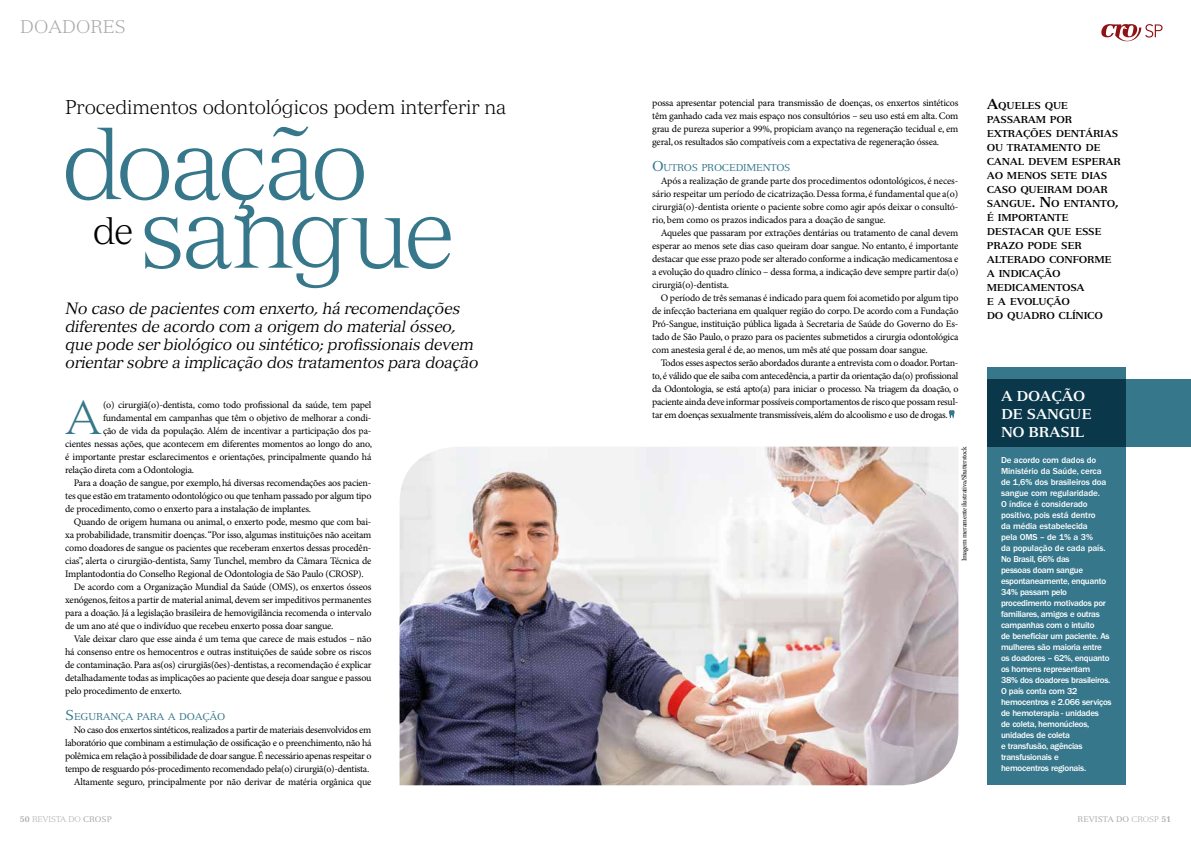
<style>
.page{position:relative;width:1191px;height:842px;background:#fff}
.page>*{position:absolute;margin:0;border:0;box-sizing:border-box;transform-origin:0 0}
.t1{font:300 100.3px "Versailles";letter-spacing:-.045em;color:#36778b}
.t2{font:300 46.5px "Versailles";color:#36778b}
.t3{font:300 37.6px "Versailles";color:#000}
.t4{font:300 19.6px "Versailles";letter-spacing:-.01em;color:#000}
.t5{font:300 18px "Versailles";color:#a8a8a7}
.t6{font:italic 16px/18px "Versailles";letter-spacing:-.02em;color:#000}
.t7{font:700 14px/18px "Versailles";letter-spacing:-.02em;color:#fff}
.t8{font:10px/13px "Minion Pro";letter-spacing:-.02em;color:#000;text-align:justify}
.t9{font:700 9.8px/14px "Versailles";letter-spacing:-.03em;color:#000}
.t10{font:9.8px "Versailles";letter-spacing:-.03em;color:#36778b}
.t11{font:500 9px/11px "Franklin Gothic";letter-spacing:-.03em;color:#fff}
.t12{font:300 8px "Versailles";color:#a8a8a7}
.t13{font:8px "Versailles";color:#a8a8a7}
.t14{font:7px "Minion Pro";letter-spacing:-.035em;color:#000}
.s1{font-size:14px}
.s2{font-weight:700}
.s3{font-weight:400}
.s4{font-weight:300}
</style>
<div class="page">
<img style="left:399px;top:447px;width:559px;height:338px">
<svg style="left:948px;top:410px;width:6px;height:8px"></svg>
<svg style="left:1101px;top:24px;width:61px;height:17px"></svg>
<div style="left:986px;top:368px;width:139px;height:417px;background:#36778b"></div>
<svg style="left:986px;top:380px;width:205px;height:67px;background:#194c60"></svg>
<h3 class="t5" style="left:20px;top:16px;width:107px">DOADORES</h3>
<h3 class="t4" style="left:65px;top:95px;width:443px">Procedimentos odontológicos podem interferir na</h3>
<h1 class="t1" style="left:62px;top:104px;width:308px">doação</h1>
<h3 class="t3" style="left:93px;top:209px;width:43px">de</h3>
<h1 class="t1" style="left:139px;top:173px;width:318px">sangue</h1>
<h3 class="t6" style="left:65px;top:300px;width:415px">No caso de pacientes com enxerto, há recomendações diferentes de acordo com a origem do material ósseo, que pode ser biológico ou sintético; profissionais devem orientar sobre a implicação dos tratamentos para doação</h3>
<h2 class="t2" style="left:66px;top:390px;width:37px">A</h2>
<p class="t8" style="left:103px;top:399px;width:270px">(o) cirurgiã(o)-dentista, como todo profissional da saúde, tem papel</p>
<p class="t8" style="left:103px;top:412px;width:270px">fundamental em campanhas que têm o objetivo de melhorar a condi-</p>
<p class="t8" style="left:103px;top:425px;width:270px">ção de vida da população. Além de incentivar a participação dos pa-</p>
<p class="t8" style="left:65px;top:438px;width:308px">cientes nessas ações, que acontecem em diferentes momentos ao longo do ano,</p>
<p class="t8" style="left:65px;top:451px;width:308px">é importante prestar esclarecimentos e orientações, principalmente quando há</p>
<p class="t8" style="left:65px;top:464px;width:130px">relação direta com a Odontologia.</p>
<p class="t8" style="left:74px;top:477px;width:299px">Para a doação de sangue, por exemplo, há diversas recomendações aos pacien-</p>
<p class="t8" style="left:65px;top:490px;width:308px">tes que estão em tratamento odontológico ou que tenham passado por algum tipo</p>
<p class="t8" style="left:65px;top:503px;width:247px">de procedimento, como o enxerto para a instalação de implantes.</p>
<p class="t8" style="left:74px;top:516px;width:299px">Quando de origem humana ou animal, o enxerto pode, mesmo que com bai-</p>
<p class="t8" style="left:65px;top:529px;width:308px">xa probabilidade, transmitir doenças. “Por isso, algumas instituições não aceitam</p>
<p class="t8" style="left:65px;top:542px;width:308px">como doadores de sangue os pacientes que receberam enxertos dessas procedên-</p>
<p class="t8" style="left:65px;top:555px;width:308px">cias”, alerta o cirurgião-dentista, Samy Tunchel, membro da Câmara Técnica de</p>
<p class="t8" style="left:65px;top:568px;width:300px">Implantodontia do Conselho Regional de Odontologia de São Paulo (CROSP).</p>
<p class="t8" style="left:74px;top:581px;width:299px">De acordo com a Organização Mundial da Saúde (OMS), os enxertos ósseos</p>
<p class="t8" style="left:65px;top:594px;width:308px">xenógenos, feitos a partir de material animal, devem ser impeditivos permanentes</p>
<p class="t8" style="left:65px;top:607px;width:308px">para a doação. Já a legislação brasileira de hemovigilância recomenda o intervalo</p>
<p class="t8" style="left:65px;top:620px;width:270px">de um ano até que o indivíduo que recebeu enxerto possa doar sangue.</p>
<p class="t8" style="left:74px;top:633px;width:299px">Vale deixar claro que esse ainda é um tema que carece de mais estudos – não</p>
<p class="t8" style="left:65px;top:646px;width:308px">há consenso entre os hemocentros e outras instituições de saúde sobre os riscos</p>
<p class="t8" style="left:65px;top:659px;width:308px">de contaminação. Para as(os) cirurgiãs(ões)-dentistas, a recomendação é explicar</p>
<p class="t8" style="left:65px;top:672px;width:308px">detalhadamente todas as implicações ao paciente que deseja doar sangue e passou</p>
<p class="t8" style="left:65px;top:685px;width:118px">pelo procedimento de enxerto.</p>
<p class="t10" style="left:65px;top:711px;width:162px"><span class="s1">S</span>EGURANÇA PARA A DOAÇÃO</p>
<p class="t8" style="left:65px;top:724px;width:308px;text-align:right">No caso dos enxertos sintéticos, realizados a partir de materiais desenvolvidos em laboratório que combinam a estimulação de ossificação e o preenchimento, não há polêmica em relação à possibilidade de doar sangue. É necessário apenas respeitar o tempo de resguardo pós-procedimento recomendado pela(o) cirurgiã(o)-dentista.<br>Altamente seguro, principalmente por não derivar de matéria orgânica que</p>
<p class="t8" style="left:652px;top:97px;width:308px">possa apresentar potencial para transmissão de doenças, os enxertos sintéticos têm ganhado cada vez mais espaço nos consultórios – seu uso está em alta. Com grau de pureza superior a 99%, propiciam avanço na regeneração tecidual e, em geral, os resultados são compatíveis com a expectativa de regeneração óssea.</p>
<p class="t10" style="left:652px;top:162px;width:138px"><span class="s1">O</span>UTROS PROCEDIMENTOS</p>
<p class="t8" style="left:652px;top:175px;width:308px;text-indent:8px">Após a realização de grande parte dos procedimentos odontológicos, é neces&shy;sário respeitar um período de cicatrização. Dessa forma, é fundamental que a(o) cirurgiã(o)-dentista oriente o paciente sobre como agir após deixar o consultó&shy;rio, bem como os prazos indicados para a doação de sangue.</p>
<p class="t8" style="left:652px;top:227px;width:308px;text-indent:8px">Aqueles que passaram por extrações dentárias ou tratamento de canal devem esperar ao menos sete dias caso queiram doar sangue. No entanto, é importante destacar que esse prazo pode ser alterado conforme a indicação medicamentosa e a evolução do quadro clínico – dessa forma, a indicação deve sempre partir da(o) cirurgiã(o)-dentista.</p>
<p class="t8" style="left:652px;top:292px;width:308px;text-indent:8px">O período de três semanas é indicado para quem foi acometido por algum tipo de infecção bacteriana em qualquer região do corpo. De acordo com a Fundação Pró-Sangue, instituição pública ligada à Secretaria de Saúde do Governo do Es&shy;tado de São Paulo, o prazo para os pacientes submetidos a cirurgia odontológica com anestesia geral é de, ao menos, um mês até que possam doar sangue.</p>
<p class="t8" style="left:652px;top:357px;width:308px;text-indent:8px">Todos esses aspectos serão abordados durante a entrevista com o doador. Portan&shy;to, é válido que ele saiba com antecedência, a partir da orientação da(o) profissional da Odontologia, se está apto(a) para iniciar o processo. Na triagem da doação, o paciente ainda deve informar possíveis comportamentos de risco que possam resul&shy;tar em doenças sexualmente transmissíveis, além do alcoolismo e uso de drogas.</p>
<p class="t14" style="left:960px;top:561px;width:116px;rotate:-90deg">Imagem meramente ilustrativa/Shutterstock</p>
<p class="t9" style="left:986px;top:99px;width:136px"><span class="s1">A</span>QUELES QUE<br>PASSARAM POR<br>EXTRAÇÕES DENTÁRIAS<br>OU TRATAMENTO DE<br>CANAL DEVEM ESPERAR<br>AO MENOS SETE DIAS<br>CASO QUEIRAM DOAR<br>SANGUE<span class="s1">. N</span>O ENTANTO<span class="s1">,<br></span>É IMPORTANTE<br>DESTACAR QUE ESSE<br>PRAZO PODE SER<br>ALTERADO CONFORME<br>A INDICAÇÃO<br>MEDICAMENTOSA<br>E A EVOLUÇÃO<br>DO QUADRO CLÍNICO</p>
<h3 class="t7" style="left:1001px;top:387px;width:92px">A DOAÇÃO<br>DE SANGUE<br>NO BRASIL</h3>
<p class="t11" style="left:1001px;top:455px;width:112px">De acordo com dados do<br>Ministério da Saúde, cerca de 1,6% dos brasileiros doa sangue com regularidade.<br>O índice é considerado positivo, pois está dentro<br>da média estabelecida<br>pela OMS – de 1% a 3%<br>da população de cada país.<br>No Brasil, 66% das<br>pessoas doam sangue espontaneamente, enquanto<br>34% passam pelo procedimento motivados por familiares, amigos e outras campanhas com o intuito<br>de beneficiar um paciente. As mulheres são maioria entre os doadores – 62%, enquanto os homens representam<br>38% dos doadores brasileiros.<br>O país conta com 32 hemocentros e 2.066 serviços de hemoterapia - unidades<br>de coleta, hemonúcleos, unidades de coleta<br>e transfusão, agências transfusionais e<br>hemocentros regionais.</p>
<p class="t12" style="left:20px;top:814px;width:93px"><span class="s2">50</span> REVISTA DO <span class="s3">CROSP</span></p>
<p class="t13" style="left:1077px;top:814px;width:95px">REVISTA DO <span class="s4">CROSP</span> <span class="s2">51</span></p>
</div>
